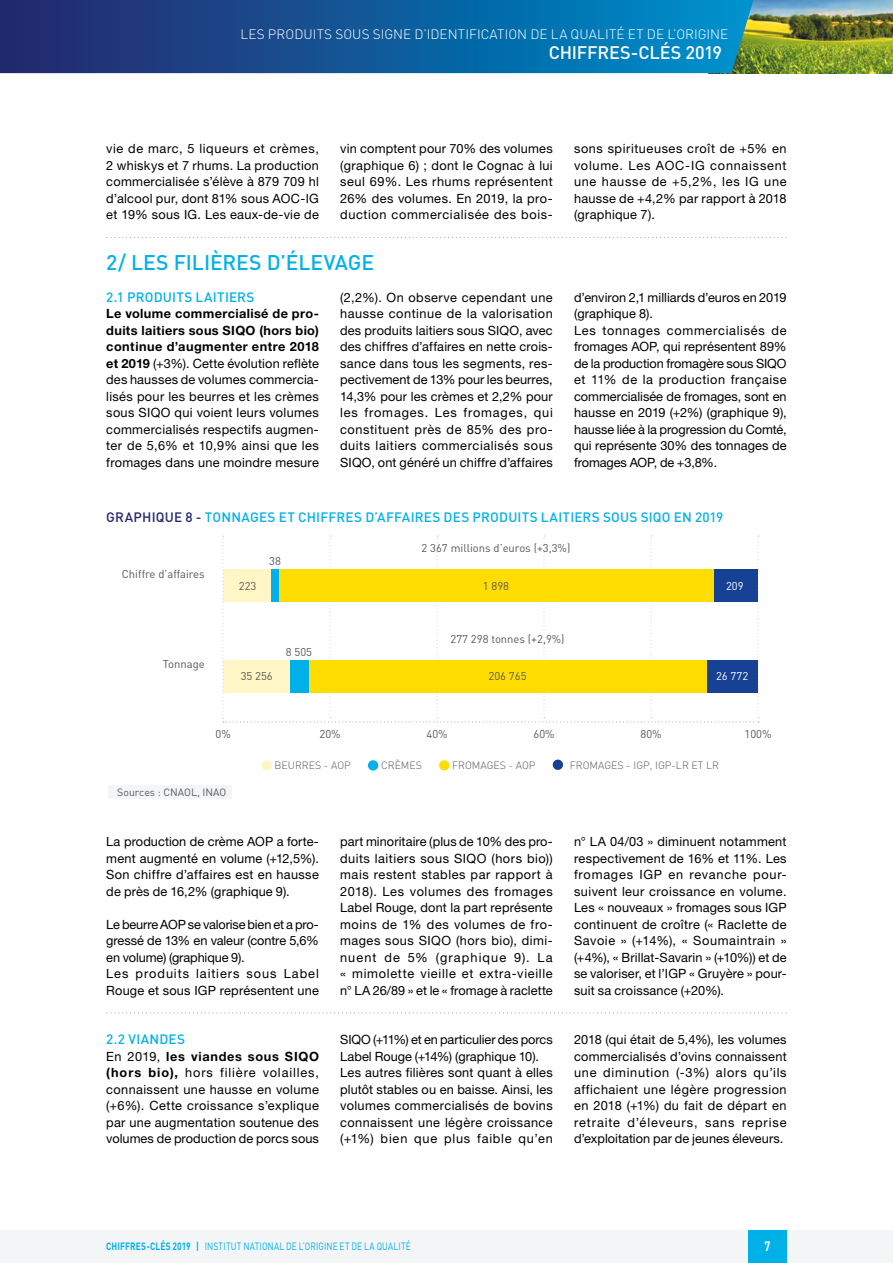
<style>
.page{position:relative;width:893px;height:1263px;background:#fff}
.page>*{position:absolute;margin:0;border:0;box-sizing:border-box;transform-origin:0 0}
.t1{font:500 21px "DIN";letter-spacing:-.005em;color:#00b1e9}
.t2{font:500 18px "DIN";letter-spacing:-.01em;color:#fff}
.t3{font:500 13.5px "DIN";letter-spacing:.015em;color:#00b1e9}
.t4{font:300 13.5px "DIN";color:#fff}
.t5{font:700 13.5px "DIN";color:#fff;scale:.8 1}
.t6{font:12.75px/16.5px "Helvetica Neue LT Std";letter-spacing:.015em;color:#000;text-align:justify}
.t7{font:12.75px/16.5px "Helvetica Neue LT Std";letter-spacing:-.005em;color:#000}
.t8{font:11.25px "DIN";color:#575756}
.t9{font:11.25px "DIN";color:#fff}
.t10{font:10.5px "DIN";letter-spacing:.025em;color:#00b1e9;scale:.8 1}
.t11{font:300 10.5px "DIN";color:#575756}
.t12{font:10.5px "DIN";color:#575756}
.s1{font-weight:700}
.s2{color:#21276c}
</style>
<div class="page">
<img style="left:760px;top:0;width:133px;height:73px">
<svg style="left:0;top:0;width:760px;height:73px;background:#125b98"></svg>
<div style="left:0;top:1230px;width:893px;height:33px;background:#f4f5f6"></div>
<div style="left:748px;top:1230px;width:39px;height:33px;background:#00b1e9"></div>
<div style="left:261px;top:760px;width:11px;height:10px;background:#fff5c5;border-radius:50%"></div>
<div style="left:368px;top:760px;width:10px;height:10px;background:#00b1e9;border-radius:50%"></div>
<div style="left:439px;top:760px;width:10px;height:10px;background:#fd0;border-radius:50%"></div>
<div style="left:553px;top:759px;width:10px;height:11px;background:#164194;border-radius:50%"></div>
<svg style="left:222px;top:535px;width:537px;height:187px"></svg>
<div style="left:108px;top:786px;width:124px;height:13px;background:#f4f5f6"></div>
<svg style="left:107px;top:237px;width:680px;height:1px"></svg>
<svg style="left:107px;top:1012px;width:680px;height:1px"></svg>
<p class="t4" style="left:240px;top:26px;width:489px">LES PRODUITS SOUS SIGNE D’IDENTIFICATION DE LA QUALITÉ ET DE L’ORIGINE</p>
<h2 class="t2" style="left:549px;top:41px;width:175px">CHIFFRES-CLÉS 2019</h2>
<p class="t6" style="left:106px;top:140px;width:214px">vie de marc, 5 liqueurs et crèmes, 2 whiskys et 7 rhums. La production commercialisée s’élève à 879 709 hl d’alcool pur, dont 81% sous AOC-IG et 19% sous IG. Les eaux-de-vie de</p>
<p class="t6" style="left:340px;top:140px;width:214px">vin comptent pour 70% des volumes (graphique 6) ; dont le Cognac à lui seul 69%. Les rhums représentent 26% des volumes. En 2019, la pro&shy;duction commercialisée des bois-</p>
<p class="t6" style="left:574px;top:140px;width:214px">sons spiritueuses croît de +5% en volume. Les AOC-IG connaissent une hausse de +5,2%, les IG une hausse de +4,2% par rapport à 2018 (graphique 7).</p>
<h1 class="t1" style="left:106px;top:249px;width:269px">2/ LES FILIÈRES D’ÉLEVAGE</h1>
<p class="t3" style="left:106px;top:288px;width:150px">2.1 PRODUITS LAITIERS</p>
<p class="t6" style="left:106px;top:305px;width:214px"><span class="s1">Le volume commercialisé de pro&shy;duits laitiers sous SIQO (hors bio) continue d’augmenter entre 2018 et 2019</span> (+3%). Cette évolution reflète des hausses de volumes commercia&shy;lisés pour les beurres et les crèmes sous SIQO qui voient leurs volumes commercialisés respectifs augmen&shy;ter de 5,6% et 10,9% ainsi que les fromages dans une moindre mesure</p>
<p class="t6" style="left:340px;top:289px;width:214px">(2,2%). On observe cependant une hausse continue de la valorisation des produits laitiers sous SIQO, avec des chiffres d’affaires en nette crois&shy;sance dans tous les segments, res&shy;pectivement de 13% pour les beurres, 14,3% pour les crèmes et 2,2% pour les fromages. Les fromages, qui constituent près de 85% des pro&shy;duits laitiers commercialisés sous SIQO, ont généré un chiffre d’affaires</p>
<p class="t6" style="left:574px;top:289px;width:214px;text-align:left">d’environ 2,1 milliards d’euros en 2019 (graphique 8).<br>Les tonnages commercialisés de fromages AOP, qui représentent 89% de la production fromagère sous SIQO et 11% de la production française commercialisée de fromages, sont en hausse en 2019 (+2%) (graphique 9), hausse liée à la progression du Comté, qui représente 30% des tonnages de fromages AOP, de +3,8%.</p>
<p class="t3" style="left:106px;top:509px;width:619px"><span class="s2">GRAPHIQUE 8 -</span> TONNAGES ET CHIFFRES D’AFFAIRES DES PRODUITS LAITIERS SOUS SIQO EN 2019</p>
<p class="t8" style="left:122px;top:566px;width:85px">Chiffre d’affaires</p>
<p class="t8" style="left:163px;top:657px;width:43px">Tonnage</p>
<p class="t8" style="left:269px;top:554px;width:13px">38</p>
<p class="t8" style="left:422px;top:541px;width:150px">2 367 millions d’euros (+3,3%)</p>
<p class="t8" style="left:239px;top:579px;width:19px">223</p>
<p class="t8" style="left:483px;top:579px;width:28px">1 898</p>
<p class="t9" style="left:726px;top:579px;width:19px">209</p>
<p class="t8" style="left:286px;top:645px;width:28px">8 505</p>
<p class="t8" style="left:450px;top:631px;width:116px">277 298 tonnes (+2,9%)</p>
<p class="t8" style="left:241px;top:669px;width:34px">35 256</p>
<p class="t8" style="left:489px;top:669px;width:40px">206 765</p>
<p class="t9" style="left:716px;top:669px;width:34px">26 772</p>
<p class="t8" style="left:215px;top:726px;width:17px">0%</p>
<p class="t8" style="left:320px;top:726px;width:23px">20%</p>
<p class="t8" style="left:426px;top:726px;width:23px">40%</p>
<p class="t8" style="left:533px;top:726px;width:23px">60%</p>
<p class="t8" style="left:640px;top:726px;width:23px">80%</p>
<p class="t8" style="left:744px;top:726px;width:28px">100%</p>
<p class="t11" style="left:274px;top:758px;width:78px">BEURRES - AOP</p>
<p class="t11" style="left:381px;top:758px;width:42px">CRÈMES</p>
<p class="t11" style="left:452px;top:758px;width:85px">FROMAGES - AOP</p>
<p class="t11" style="left:570px;top:758px;width:151px">FROMAGES - IGP, IGP-LR ET LR</p>
<p class="t12" style="left:117px;top:786px;width:111px">Sources : CNAOL, INAO</p>
<p class="t6" style="left:106px;top:833px;width:214px">La production de crème AOP a forte&shy;ment augmenté en volume (+12,5%).<br>Son chiffre d’affaires est en hausse de près de 16,2% (graphique 9).</p>
<p class="t7" style="left:106px;top:916px;width:214px">Le beurre AOP se valorise bien et a pro&shy;gressé de 13% en valeur (contre 5,6% en volume) (graphique 9).<br>Les produits laitiers sous Label Rouge et sous IGP représentent une</p>
<p class="t3" style="left:106px;top:1031px;width:80px">2.2 VIANDES</p>
<p class="t6" style="left:106px;top:1048px;width:214px">En 2019, <span class="s1">les viandes sous SIQO (hors bio),</span> hors filière volailles, connaissent une hausse en volume (+6%). Cette croissance s’explique par une augmentation soutenue des volumes de production de porcs sous</p>
<p class="t6" style="left:340px;top:833px;width:214px">part minoritaire (plus de 10% des pro&shy;duits laitiers sous SIQO (hors bio)) mais restent stables par rapport à 2018). Les volumes des fromages Label Rouge, dont la part représente moins de 1% des volumes de fro&shy;mages sous SIQO (hors bio), dimi&shy;nuent de 5% (graphique 9). La « mimolette vieille et extra-vieille n° LA 26/89 » et le « fromage à raclette</p>
<p class="t6" style="left:574px;top:833px;width:214px">n° LA 04/03 » diminuent notamment respectivement de 16% et 11%. Les fromages IGP en revanche pour&shy;suivent leur croissance en volume.<br>Les « nouveaux » fromages sous IGP continuent de croître (« Raclette de Savoie » (+14%), « Soumaintrain » (+4%), « Brillat-Savarin » (+10%)) et de se valoriser, et l’IGP « Gruyère » pour&shy;suit sa croissance (+20%).</p>
<p class="t6" style="left:340px;top:1031px;width:214px;text-align:left">SIQO (+11%) et en particulier des porcs Label Rouge (+14%) (graphique 10).<br>Les autres filières sont quant à elles plutôt stables ou en baisse. Ainsi, les volumes commercialisés de bovins connaissent une légère croissance (+1%) bien que plus faible qu’en</p>
<p class="t6" style="left:574px;top:1031px;width:214px">2018 (qui était de 5,4%), les volumes commercialisés d’ovins connaissent une diminution (-3%) alors qu’ils affichaient une légère progression en 2018 (+1%) du fait de départ en retraite d’éleveurs, sans reprise d’exploitation par de jeunes éleveurs.</p>
<p class="t10" style="left:106px;top:1240px;width:382px"><span class="s1">CHIFFRES-CLÉS 2019 |</span> INSTITUT NATIONAL DE L’ORIGINE ET DE LA QUALITÉ</p>
<p class="t5" style="left:765px;top:1237px;width:9px">7</p>
</div>
